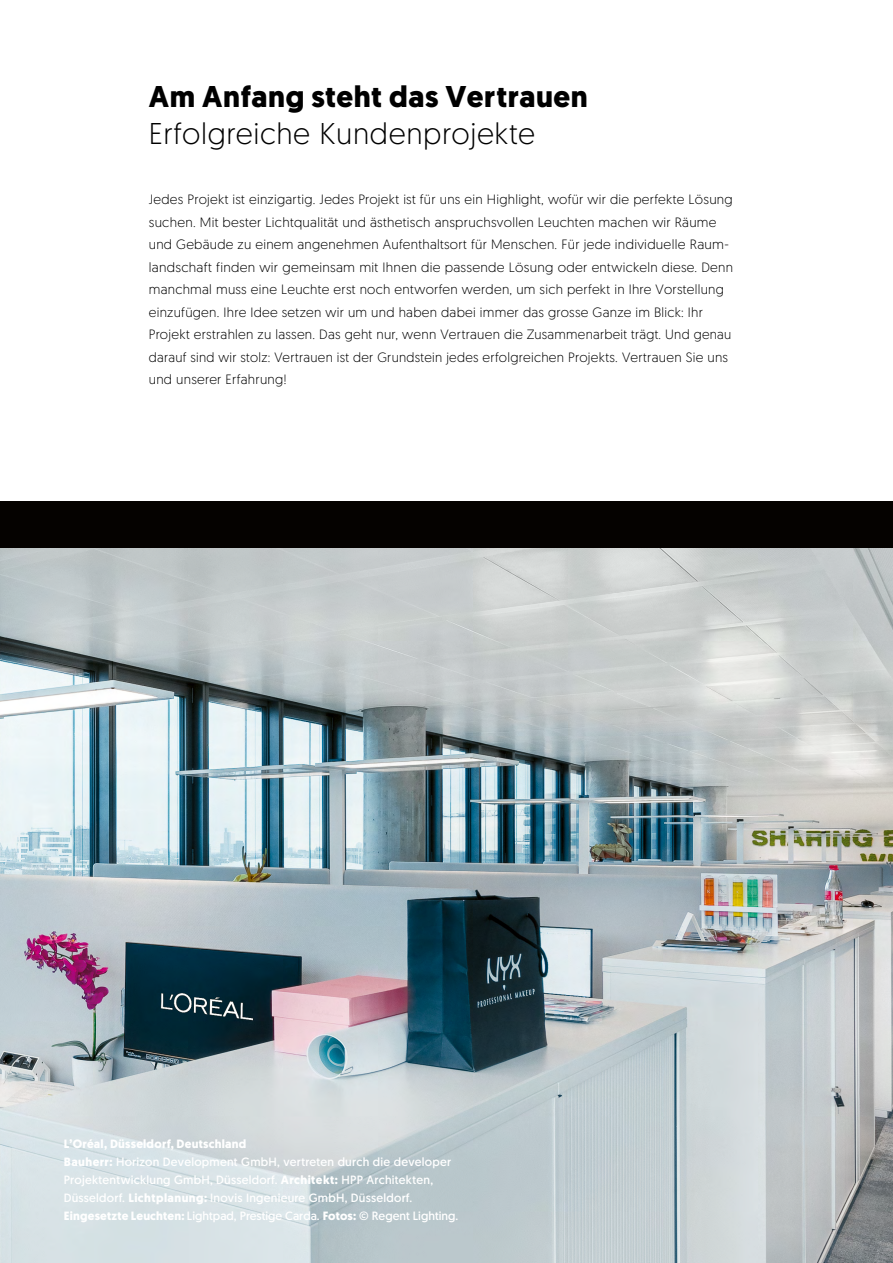
<style>
.page{position:relative;width:893px;height:1263px;background:#fff}
.page>*{position:absolute;margin:0;border:0;box-sizing:border-box;transform-origin:0 0}
.Headline{font:300 30px "Geomanist";letter-spacing:.02em;color:#000}
.Headline-2{font:700 30px "Geomanist";letter-spacing:.02em;color:#000}
.Fliestext_Produktsto{font:300 13.5px/22.5px "Geomanist";letter-spacing:.02em;color:#000}
.Bildunterschriften{font:12px/18px "Geomanist";letter-spacing:.02em;color:#fff}
.Bildunterschriften-2{font:700 12px "Geomanist";letter-spacing:.02em;color:#fff}
.s1{font-weight:700}
</style>
<div class="page">
<div style="left:0;top:502px;width:893px;height:51px;background:#050200"></div>
<img style="left:0;top:549px;width:893px;height:714px">
<p class="Headline-2" style="left:149px;top:76px;width:441px">Am Anfang steht das Vertrauen</p>
<p class="Headline" style="left:149px;top:114px;width:388px">Erfolgreiche Kundenprojekte</p>
<p class="Fliestext_Produktsto" style="left:149px;top:188px;width:586px">Jedes Projekt ist einzigartig. Jedes Projekt ist für uns ein Highlight, wofür wir die perfekte Lösung suchen. Mit bester Lichtqualität und ästhetisch anspruchsvollen Leuchten machen wir Räume und Gebäude zu einem angenehmen Aufenthaltsort für Menschen. Für jede individuelle Raum&shy;landschaft finden wir gemeinsam mit Ihnen die passende Lösung oder entwickeln diese. Denn manchmal muss eine Leuchte erst noch entworfen werden, um sich perfekt in Ihre Vorstellung einzufügen. Ihre Idee setzen wir um und haben dabei immer das grosse Ganze im Blick: Ihr Projekt erstrahlen zu lassen. Das geht nur, wenn Vertrauen die Zusammenarbeit trägt. Und genau darauf sind wir stolz: Vertrauen ist der Grundstein jedes erfolgreichen Projekts. Vertrauen Sie uns und unserer Erfahrung!</p>
<p class="Bildunterschriften-2" style="left:64px;top:1136px;width:184px">L’Oréal, Düsseldorf, Deutschland</p>
<p class="Bildunterschriften" style="left:64px;top:1153px;width:396px"><span class="s1">Bauherr:</span> Horizon Development GmbH, vertreten durch die developer Projektentwicklung GmbH, Düsseldorf. <span class="s1">Architekt:</span> HPP Architekten, Düsseldorf. <span class="s1">Lichtplanung:</span> Inovis Ingenieure GmbH, Düsseldorf.<br><span class="s1">Eingesetzte Leuchten:</span> Lightpad, Prestige Carda. <span class="s1">Fotos:</span> © Regent Lighting.</p>
</div>
